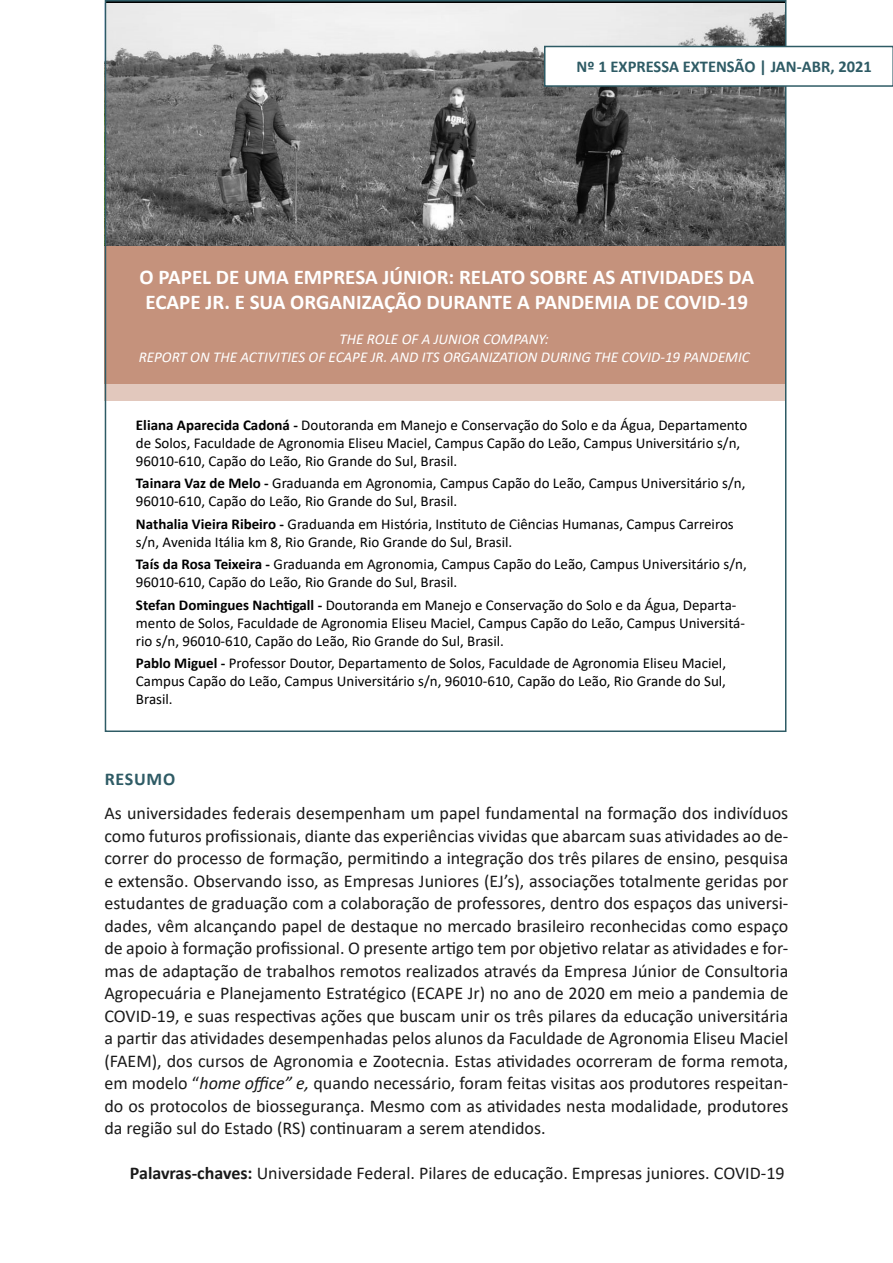
<style>
.page{position:relative;width:893px;height:1263px;background:#fff}
.page>*{position:absolute;margin:0;border:0;box-sizing:border-box;transform-origin:0 0}
.nome_art{font:700 21px/25.2px "Calibri";color:#fff}
.texto{font:18px/22.5px "Calibri";color:#1a1a1a;text-align:justify}
.subtitulo{font:700 18px "Calibri";letter-spacing:.04em;color:#2e5b65}
.t1{font:700 16.5px "Calibri";color:#2e5b65}
.autores{font:15px/18px "Calibri";color:#000}
.nome_art_ing{font:italic 15px "Calibri";color:#fff}
.s1{font-weight:700}
.s2{font-style:italic}
</style>
<div class="page">
<svg style="left:108px;top:3px;width:675px;height:243px;background:#7f7f7f"></svg>
<div style="left:105px;top:363px;width:681px;height:38px;background:#e2c8bd"></div>
<div style="left:105px;top:246px;width:681px;height:138px;background:#c5927c"></div>
<svg style="left:544px;top:46px;width:349px;height:41px"></svg>
<p class="t1" style="left:577px;top:55px;width:297px">Nº 1 EXPRESSA EXTENSÃO | JAN-ABR, 2021</p>
<p class="nome_art" style="left:139px;top:264px;width:616px">O PAPEL DE UMA EMPRESA JÚNIOR: RELATO SOBRE AS ATIVIDADES DA<br>ECAPE JR. E SUA ORGANIZAÇÃO DURANTE A PANDEMIA DE COVID-19</p>
<p class="nome_art_ing" style="left:339px;top:328px;width:211px">THE ROLE OF A JUNIOR COMPANY:</p>
<p class="nome_art_ing" style="left:139px;top:346px;width:612px">REPORT ON THE ACTIVITIES OF ECAPE JR. AND ITS ORGANIZATION DURING THE COVID-19 PANDEMIC</p>
<p class="autores" style="left:136px;top:415px;width:613px"><span class="s1">Eliana Aparecida Cadoná -</span> Doutoranda em Manejo e Conservação do Solo e da Água, Departamento de Solos, Faculdade de Agronomia Eliseu Maciel, Campus Capão do Leão, Campus Universitário s/n,<br>96010-610, Capão do Leão, Rio Grande do Sul, Brasil.</p>
<p class="autores" style="left:136px;top:474px;width:611px"><span class="s1">Tainara Vaz de Melo -</span> Graduanda em Agronomia, Campus Capão do Leão, Campus Universitário s/n,<br>96010-610, Capão do Leão, Rio Grande do Sul, Brasil.</p>
<p class="autores" style="left:136px;top:514px;width:599px"><span class="s1">Nathalia Vieira Ribeiro -</span> Graduanda em História, Instituto de Ciências Humanas, Campus Carreiros s/n, Avenida Itália km 8, Rio Grande, Rio Grande do Sul, Brasil.</p>
<p class="autores" style="left:136px;top:555px;width:612px"><span class="s1">Taís da Rosa Teixeira -</span> Graduanda em Agronomia, Campus Capão do Leão, Campus Universitário s/n,<br>96010-610, Capão do Leão, Rio Grande do Sul, Brasil.</p>
<p class="autores" style="left:136px;top:595px;width:610px"><span class="s1">Stefan Domingues Nachtigall -</span> Doutoranda em Manejo e Conservação do Solo e da Água, Departa&shy;mento de Solos, Faculdade de Agronomia Eliseu Maciel, Campus Capão do Leão, Campus Universitá&shy;rio s/n, 96010-610, Capão do Leão, Rio Grande do Sul, Brasil.</p>
<p class="autores" style="left:136px;top:654px;width:592px;text-align:justify"><span class="s1">Pablo Miguel -</span> Professor Doutor, Departamento de Solos, Faculdade de Agronomia Eliseu Maciel, Campus Capão do Leão, Campus Universitário s/n, 96010-610, Capão do Leão, Rio Grande do Sul, Brasil.</p>
<p class="subtitulo" style="left:105px;top:766px;width:72px">RESUMO</p>
<p class="texto" style="left:104px;top:801px;width:685px">As universidades federais desempenham um papel fundamental na formação dos indivíduos como futuros profissionais, diante das experiências vividas que abarcam suas atividades ao de&shy;correr do processo de formação, permitindo a integração dos três pilares de ensino, pesquisa e extensão. Observando isso, as Empresas Juniores (EJ’s), associações totalmente geridas por estudantes de graduação com a colaboração de professores, dentro dos espaços das universi&shy;dades, vêm alcançando papel de destaque no mercado brasileiro reconhecidas como espaço de apoio à formação profissional. O presente artigo tem por objetivo relatar as atividades e for&shy;mas de adaptação de trabalhos remotos realizados através da Empresa Júnior de Consultoria Agropecuária e Planejamento Estratégico (ECAPE Jr) no ano de 2020 em meio a pandemia de COVID-19, e suas respectivas ações que buscam unir os três pilares da educação universitária a partir das atividades desempenhadas pelos alunos da Faculdade de Agronomia Eliseu Maciel (FAEM), dos cursos de Agronomia e Zootecnia. Estas atividades ocorreram de forma remota, em modelo “<span class="s2">home office” e,</span> quando necessário, foram feitas visitas aos produtores respeitan&shy;do os protocolos de biossegurança. Mesmo com as atividades nesta modalidade, produtores da região sul do Estado (RS) continuaram a serem atendidos.</p>
<p class="texto" style="left:130px;top:1161px;width:656px"><span class="s1">Palavras-chaves:</span> Universidade Federal. Pilares de educação. Empresas juniores. COVID-19</p>
</div>
